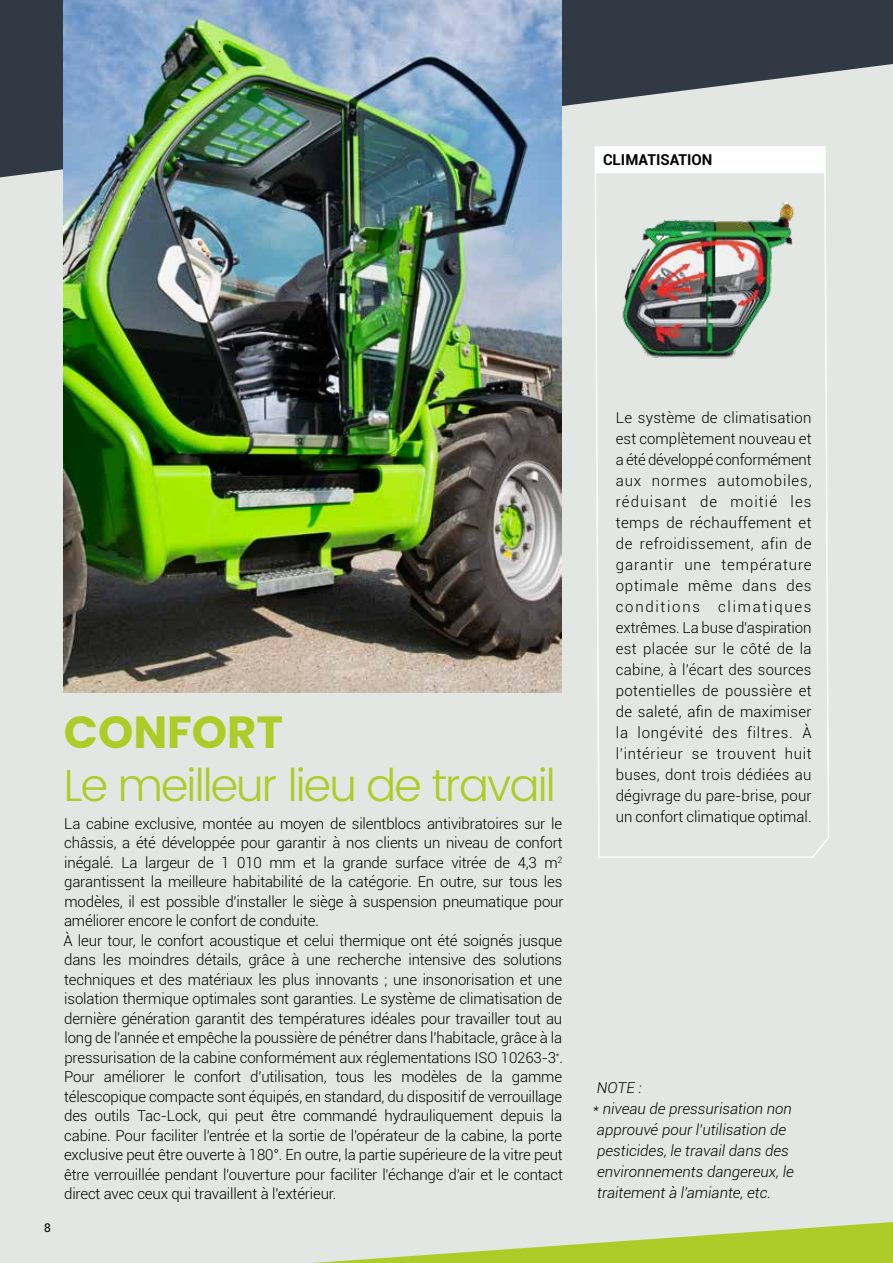
<style>
.page{position:relative;width:893px;height:1263px;background:#e2e7e3}
.page>*{position:absolute;margin:0;border:0;box-sizing:border-box;transform-origin:0 0}
.t1{font:300 45px "Poppins";letter-spacing:-.04em;color:#afcb27}
.t2{font:700 45px "Poppins";color:#afcb27}
.t3{font:300 15px/21px "Roboto";letter-spacing:-.01em;color:#000;text-align:justify}
.t4{font:italic 300 15px "Roboto";color:#000}
.t5{font:700 15px "Roboto";color:#000}
.t6{font:12px "Roboto";color:#000}
</style>
<div class="page">
<svg style="left:313px;top:1222px;width:580px;height:41px"></svg>
<svg style="left:595px;top:177px;width:234px;height:681px"></svg>
<img style="left:615px;top:203px;width:187px;height:158px">
<svg style="left:0;top:0;width:893px;height:177px;fill:#303944"></svg>
<img style="left:64px;top:0;width:497px;height:692px">
<p class="t5" style="left:603px;top:149px;width:111px">CLIMATISATION</p>
<p class="t6" style="left:44px;top:1219px;width:8px">8</p>
<h1 class="t2" style="left:64px;top:706px;width:221px">CONFORT</h1>
<h1 class="t1" style="left:64px;top:753px;width:493px">Le meilleur lieu de travail</h1>
<p class="t3" style="left:63px;top:813px;width:502px;line-height:19.5px;text-align:left">La cabine exclusive, montée au moyen de silentblocs antivibratoires sur le châssis, a été développée pour garantir à nos clients un niveau de confort inégalé. La largeur de 1 010 mm et la grande surface vitrée de 4,3 m<sup>2 </sup>garantissent la meilleure habitabilité de la catégorie. En outre, sur tous les modèles, il est possible d'installer le siège à suspension pneumatique pour améliorer encore le confort de conduite.<br>À leur tour, le confort acoustique et celui thermique ont été soignés jusque dans les moindres détails, grâce à une recherche intensive des solutions techniques et des matériaux les plus innovants ; une insonorisation et une isolation thermique optimales sont garanties. Le système de climatisation de dernière génération garantit des températures idéales pour travailler tout au long de l'année et empêche la poussière de pénétrer dans l'habitacle, grâce à la pressurisation de la cabine conformément aux réglementations ISO 10263-3<sup>*</sup>.<br>Pour améliorer le confort d'utilisation, tous les modèles de la gamme télescopique compacte sont équipés, en standard, du dispositif de verrouillage des outils Tac-Lock, qui peut être commandé hydrauliquement depuis la cabine. Pour faciliter l'entrée et la sortie de l'opérateur de la cabine, la porte exclusive peut être ouverte à 180°. En outre, la partie supérieure de la vitre peut être verrouillée pendant l'ouverture pour faciliter l'échange d'air et le contact direct avec ceux qui travaillent à l'extérieur.</p>
<p class="t3" style="left:616px;top:407px;width:197px">Le système de climatisation est complètement nouveau et a été développé conformément aux normes automobiles, réduisant de moitié les temps de réchauffement et de refroidissement, afin de garantir une température optimale même dans des conditions climatiques extrêmes. La buse d'aspiration est placée sur le côté de la cabine, à l'écart des sources potentielles de poussière et de saleté, afin de maximiser la longévité des filtres. À l'intérieur se trouvent huit buses, dont trois dédiées au dégivrage du pare-brise, pour un confort climatique optimal.</p>
<p class="t4" style="left:597px;top:1077px;width:46px">NOTE :</p>
<p class="t4" style="left:593px;top:1098px;width:201px">* niveau de pressurisation non</p>
<p class="t4" style="left:597px;top:1119px;width:191px">approuvé pour l'utilisation de</p>
<p class="t4" style="left:597px;top:1140px;width:193px">pesticides, le travail dans des</p>
<p class="t4" style="left:597px;top:1161px;width:198px">environnements dangereux, le</p>
<p class="t4" style="left:597px;top:1182px;width:175px">traitement à l'amiante, etc.</p>
</div>
